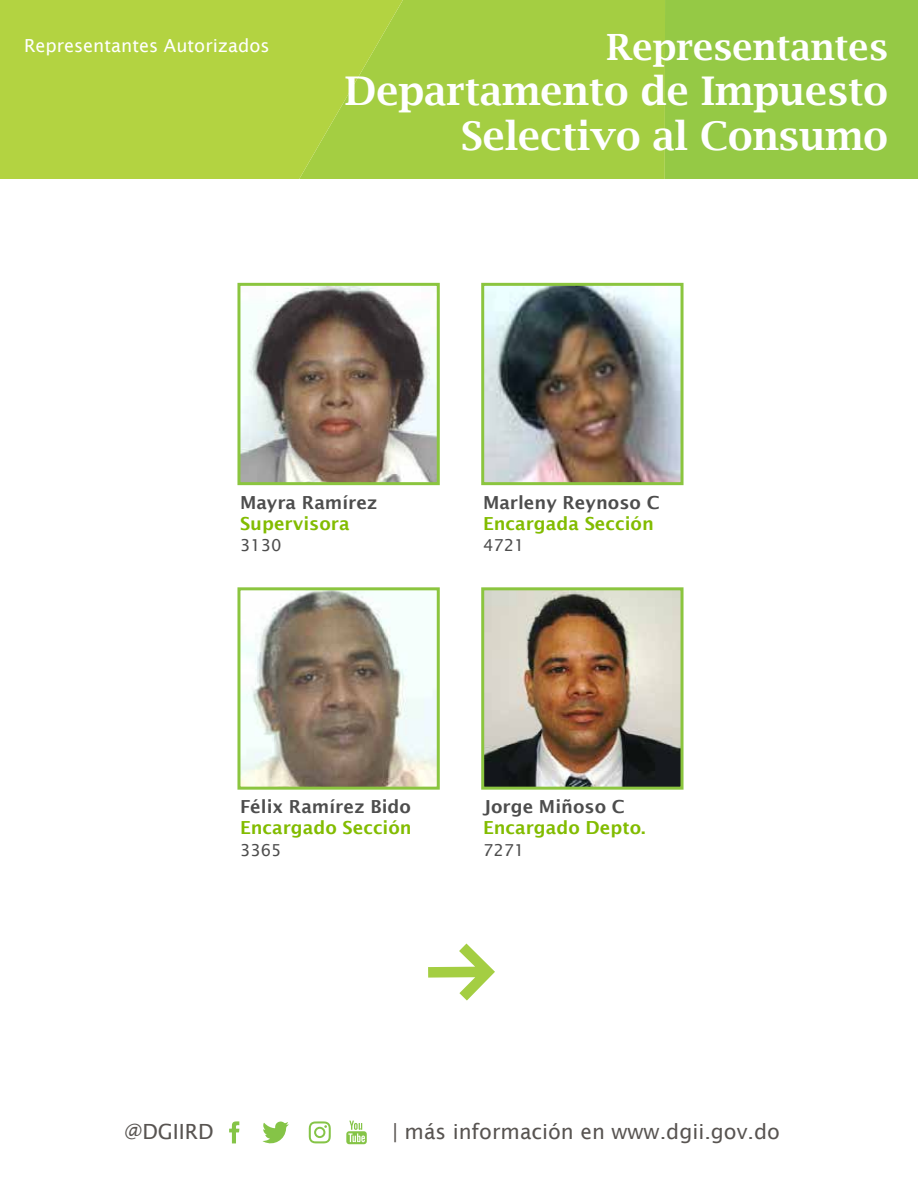
<style>
.page{position:relative;width:918px;height:1188px;background:#fff}
.page>*{position:absolute;margin:0;border:0;box-sizing:border-box;transform-origin:0 0}
.t1{font:600 39.6px/45px "Lucida Bright";color:#fff;text-align:right}
.t2{font:600 36.3px "Lucida Bright";color:#fff}
.t3{font:21px "Lucida Sans";color:#585451}
.t4{font:20.85px "Lucida Sans";color:#585451}
.t5{font:600 18px "Lucida Sans";color:#82bc00}
.t6{font:600 18px "Lucida Sans";color:#4d4d4d}
.t7{font:18px "Lucida Sans";color:#fff}
.t8{font:16.5px "Lucida Sans";color:#4d4d4d}
</style>
<div class="page">
<img style="left:241px;top:287px;width:195px;height:194px">
<img style="left:241px;top:591px;width:195px;height:195px">
<img style="left:485px;top:287px;width:195px;height:194px">
<img style="left:485px;top:591px;width:195px;height:195px">
<div style="left:237px;top:283px;width:203px;height:202px;border:3px solid #8bc53f"></div>
<div style="left:481px;top:283px;width:203px;height:202px;border:3px solid #8bc53f"></div>
<div style="left:237px;top:587px;width:203px;height:203px;border:3px solid #8bc53f"></div>
<div style="left:481px;top:587px;width:203px;height:203px;border:3px solid #8bc53f"></div>
<div style="left:665px;top:0;width:253px;height:178px;background:#95c945"></div>
<div style="left:513px;top:0;width:152px;height:178px;background:#a4ce42"></div>
<svg style="left:0;top:0;width:513px;height:178px;background:#add141"></svg>
<div style="left:0;top:0;width:366px;height:34px;background:#b3d341"></div>
<svg style="left:428px;top:944px;width:67px;height:57px"></svg>
<svg style="left:229px;top:1121px;width:10px;height:22px"></svg>
<svg style="left:263px;top:1121px;width:26px;height:23px"></svg>
<svg style="left:309px;top:1121px;width:22px;height:22px"></svg>
<svg style="left:346px;top:1121px;width:21px;height:23px"></svg>
<p class="t7" style="left:24px;top:36px;width:247px">Representantes Autorizados</p>
<h2 class="t2" style="left:606px;top:26px;width:283px">Representantes</h2>
<h1 class="t1" style="left:345px;top:68px;width:545px">Departamento de Impuesto<br>Selectivo al Consumo</h1>
<p class="t6" style="left:240px;top:492px;width:139px">Mayra Ramírez</p>
<p class="t8" style="left:240px;top:536px;width:43px">3130</p>
<p class="t6" style="left:483px;top:492px;width:178px">Marleny Reynoso C</p>
<p class="t8" style="left:483px;top:536px;width:43px">4721</p>
<p class="t5" style="left:240px;top:513px;width:111px">Supervisora</p>
<p class="t5" style="left:483px;top:513px;width:172px">Encargada Sección</p>
<p class="t6" style="left:240px;top:797px;width:173px">Félix Ramírez Bido</p>
<p class="t8" style="left:240px;top:841px;width:43px">3365</p>
<p class="t6" style="left:484px;top:797px;width:143px">Jorge Miñoso C</p>
<p class="t8" style="left:483px;top:841px;width:43px">7271</p>
<p class="t5" style="left:240px;top:818px;width:173px">Encargado Sección</p>
<p class="t5" style="left:483px;top:818px;width:164px">Encargado Depto.</p>
<p class="t3" style="left:125px;top:1120px;width:91px">@DGIIRD</p>
<p class="t4" style="left:393px;top:1120px;width:389px">| más información en www.dgii.gov.do</p>
</div>
